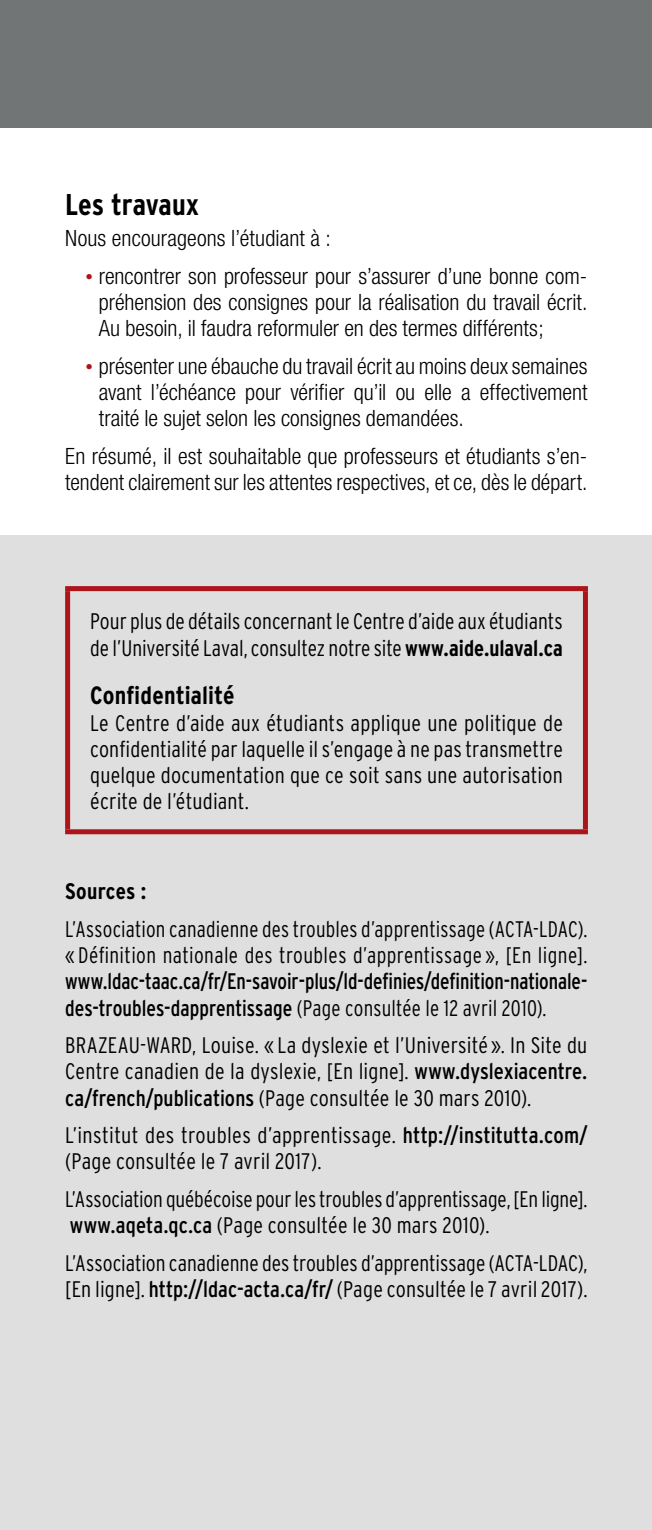
<style>
.page{position:relative;width:652px;height:1530px;background:#fff}
.page>*{position:absolute;margin:0;border:0;box-sizing:border-box;transform-origin:0 0}
.t1{font:700 condensed 30px "Interstate";letter-spacing:-.005em;color:#000}
.t2{font:700 condensed 25px "Interstate";letter-spacing:.005em;color:#000}
.t3{font:300 condensed 22.5px/26.2px "Interstate";letter-spacing:.005em;color:#000}
.t4{font:300 condensed 22.5px/26.2px "Helvetica Neue";color:#000;text-align:justify}
.t5{font:condensed 22.5px/26.2px "Interstate";letter-spacing:-.005em;color:#000;scale:.93 1}
.t6{font:300 condensed 22.5px/26.2px "Interstate";letter-spacing:.005em;color:#000;scale:.95 1}
.t7{font:300 condensed 22.5px/26.2px "Interstate";letter-spacing:.005em;color:#000;scale:.96 1}
.t8{font:700 condensed 22.5px "Interstate";letter-spacing:.01em;color:#000}
.s1{font-size:15px;color:#ac161b}
.s2{font-weight:700}
.s3{font-weight:300}
.s4{font-weight:400}
</style>
<div class="page">
<div style="left:0;top:535px;width:652px;height:995px;background:#e0dfdf"></div>
<div style="left:0;top:0;width:652px;height:128px;background:#727575"></div>
<div style="left:65px;top:586px;width:523px;height:5px;background:#ac161b"></div>
<div style="left:65px;top:591px;width:5px;height:238px;background:#ac161b"></div>
<div style="left:583px;top:591px;width:5px;height:238px;background:#ac161b"></div>
<div style="left:65px;top:829px;width:523px;height:5px;background:#ac161b"></div>
<h1 class="t1" style="left:65px;top:188px;width:136px">Les travaux</h1>
<p class="t4" style="left:65px;top:225px;width:267px">Nous encourageons l’étudiant à :</p>
<p class="t4" style="left:99px;top:262px;width:490px;text-indent:-14px"><span class="s1">•</span> rencontrer son professeur pour s’assurer d’une bonne com&shy;préhension des consignes pour la réalisation du travail écrit.<br>Au besoin, il faudra reformuler en des termes différents;</p>
<p class="t4" style="left:99px;top:352px;width:490px;text-indent:-14px"><span class="s1">•</span> présenter une ébauche du travail écrit au moins deux semaines avant l’échéance pour vérifier qu’il ou elle a effectivement traité le sujet selon les consignes demandées.</p>
<p class="t4" style="left:65px;top:442px;width:524px">En résumé, il est souhaitable que professeurs et étudiants s’en&shy;tendent clairement sur les attentes respectives, et ce, dès le départ.</p>
<p class="t3" style="left:90px;top:608px;width:474px">Pour plus de détails concernant le Centre d’aide aux étudiants de l’Université Laval, consultez notre site <span class="s2">www.aide.ulaval.ca</span></p>
<p class="t2" style="left:90px;top:682px;width:146px">Confidentialité</p>
<p class="t3" style="left:90px;top:709px;width:474px;text-align:justify">Le Centre d’aide aux étudiants applique une politique de confidentialité par laquelle il s’engage à ne pas transmettre quelque documentation que ce soit sans une autorisation écrite de l’étudiant.</p>
<p class="t8" style="left:65px;top:879px;width:83px">Sources :</p>
<p class="t6" style="left:65px;top:916px;width:551px">L’Association canadienne des troubles d’apprentissage (ACTA-LDAC). « Définition nationale des troubles d’apprentissage », [En ligne].</p>
<p class="t5" style="left:65px;top:968px;width:563px">www.ldac-taac.ca/fr/En-savoir-plus/ld-definies/definition-nationale&shy;des-troubles-dapprentissage <span class="s3">(Page consultée le 12 avril 2010).</span></p>
<p class="t3" style="left:65px;top:1032px;width:524px;text-align:justify">Brazeau-Ward, Louise. « La dyslexie et l’Université ». In Site du Centre canadien de la dyslexie, [En ligne]. <span class="s4">www.dyslexiacentre. ca/french/publications</span> (Page consultée le 30 mars 2010).</p>
<p class="t3" style="left:65px;top:1122px;width:523px">L’institut des troubles d’apprentissage. <span class="s4">http://institutta.com/ </span>(Page consultée le 7 avril 2017).</p>
<p class="t7" style="left:65px;top:1186px;width:545px">L’Association québécoise pour les troubles d’apprentissage, [En ligne]. <span class="s4">www.aqeta.qc.ca</span> (Page consultée le 30 mars 2010).</p>
<p class="t3" style="left:65px;top:1249px;width:523px">L’Association canadienne des troubles d’apprentissage (ACTA-LDAC), [En ligne]. <span class="s4">http://ldac-acta.ca/fr/</span> (Page consultée le 7 avril 2017).</p>
</div>
